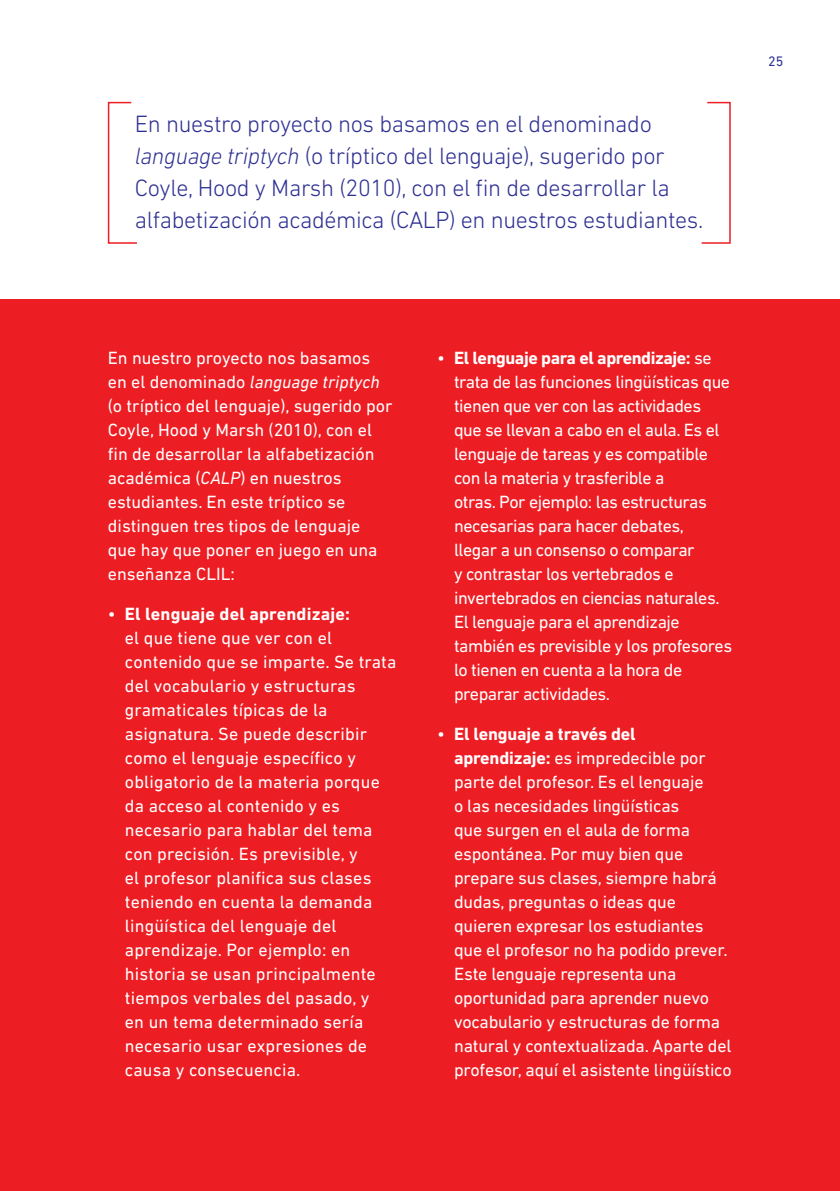
<style>
.page{position:relative;width:840px;height:1191px;background:#fff}
.page>*{position:absolute;margin:0;border:0;box-sizing:border-box;transform-origin:0 0}
.t1{font:300 24px/32px "DIN Next LT Pro";letter-spacing:-.015em;color:#2e3092}
.t2{font:18px/24px "DIN Next LT Pro";letter-spacing:-.01em;color:#fff}
.t3{font:18px/24px "DIN Next LT Pro";letter-spacing:.01em;color:#fff}
.t4{font:14px "DIN Next LT Pro";color:#2e3092}
.s1{font-style:italic}
.s2{font-weight:700}
</style>
<div class="page">
<div style="left:0;top:300px;width:839px;height:891px;background:#ed1d24"></div>
<svg style="left:107px;top:101px;width:30px;height:143px"></svg>
<svg style="left:701px;top:101px;width:30px;height:143px"></svg>
<h1 class="t1" style="left:135px;top:107px;width:569px">En nuestro proyecto nos basamos en el denominado <span class="s1">language triptych</span> (o tríptico del lenguaje), sugerido por Coyle, Hood y Marsh (2010), con el fin de desarrollar la alfabetización académica (CALP) en nuestros estudiantes.</h1>
<p class="t4" style="left:767px;top:53px;width:17px">25</p>
<p class="t2" style="left:108px;top:345px;width:286px">En nuestro proyecto nos basamos en el denominado <span class="s1">language triptych </span>(o tríptico del lenguaje), sugerido por<br>Coyle, Hood y Marsh (2010), con el fin de desarrollar la alfabetización académica (<span class="s1">CALP</span>) en nuestros estudiantes. En este tríptico se distinguen tres tipos de lenguaje que hay que poner en juego en una enseñanza CLIL:</p>
<p class="t3" style="left:125px;top:601px;width:273px;text-indent:-17px">• <span class="s2">El lenguaje del aprendizaje:<br></span>el que tiene que ver con el contenido que se imparte. Se trata del vocabulario y estructuras gramaticales típicas de la asignatura. Se puede describir como el lenguaje específico y obligatorio de la materia porque da acceso al contenido y es necesario para hablar del tema con precisión. Es previsible, y<br>el profesor planifica sus clases teniendo en cuenta la demanda lingüística del lenguaje del aprendizaje. Por ejemplo: en historia se usan principalmente tiempos verbales del pasado, y<br>en un tema determinado sería necesario usar expresiones de causa y consecuencia.</p>
<p class="t2" style="left:454px;top:345px;width:279px;text-indent:-17px">• <span class="s2">El lenguaje para el aprendizaje:</span> se trata de las funciones lingüísticas que tienen que ver con las actividades que se llevan a cabo en el aula. Es el lenguaje de tareas y es compatible con la materia y trasferible a<br>otras. Por ejemplo: las estructuras necesarias para hacer debates,<br>llegar a un consenso o comparar<br>y contrastar los vertebrados e invertebrados en ciencias naturales.<br>El lenguaje para el aprendizaje también es previsible y los profesores lo tienen en cuenta a la hora de preparar actividades.</p>
<p class="t2" style="left:454px;top:721px;width:279px;text-indent:-17px">• <span class="s2">El lenguaje a través del aprendizaje:</span> es impredecible por parte del profesor. Es el lenguaje<br>o las necesidades lingüísticas<br>que surgen en el aula de forma espontánea. Por muy bien que prepare sus clases, siempre habrá dudas, preguntas o ideas que quieren expresar los estudiantes que el profesor no ha podido prever.<br>Este lenguaje representa una oportunidad para aprender nuevo vocabulario y estructuras de forma natural y contextualizada. Aparte del profesor, aquí el asistente lingüístico</p>
</div>
